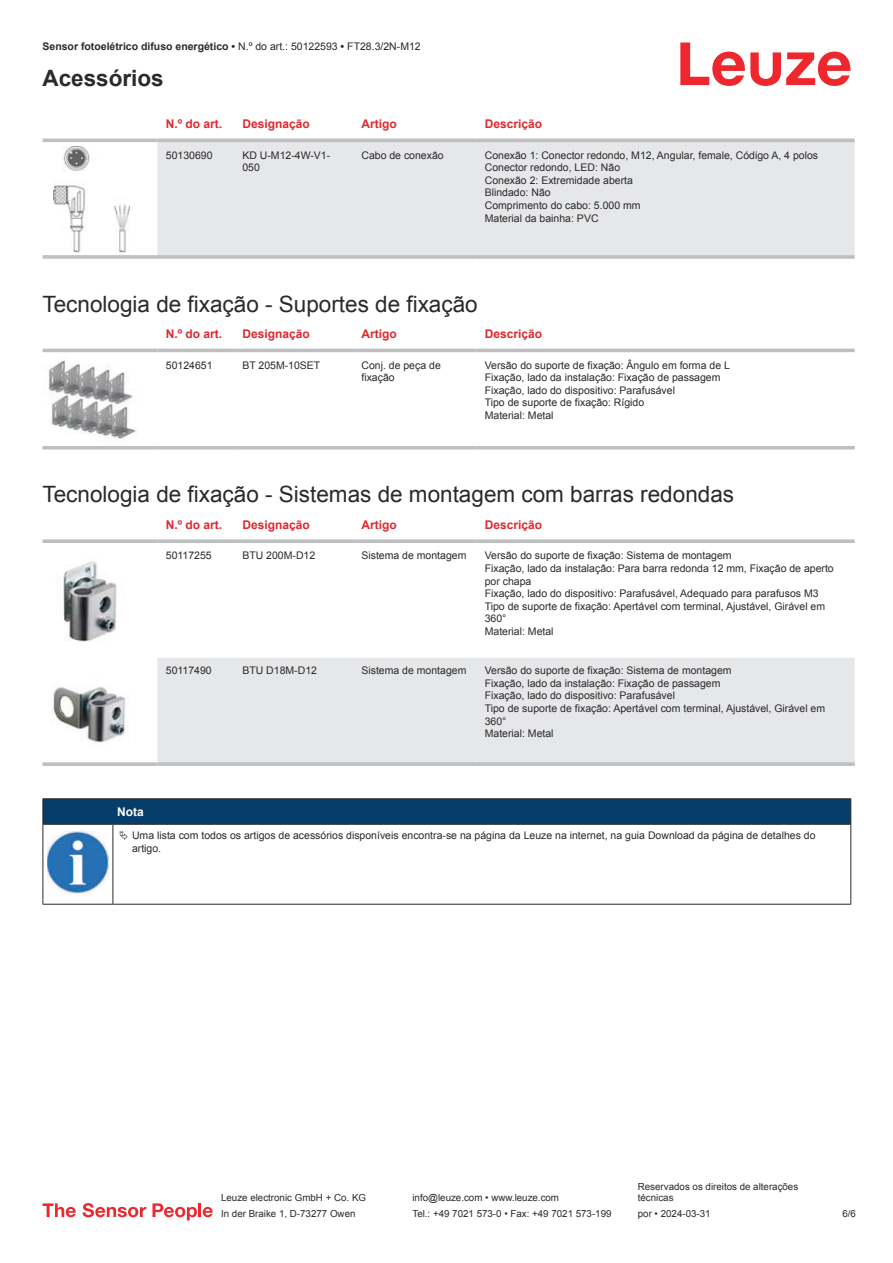
<style>
.page{position:relative;width:893px;height:1263px;background:#fff}
.page>*{position:absolute;margin:0;border:0;box-sizing:border-box;transform-origin:0 0}
.t1{font:22.5px "Arial";color:#2b292a}
.t2{font:700 22.5px "Arial";color:#2b292a}
.t3{font:700 12px "Arial";color:#db2a30}
.t4{font:700 12px "Arial";color:#fff}
.t5{font:10.5px/12.6px "Arial";color:#2b292a}
.t6{font:700 10.5px "Arial";color:#2b292a}
.t7{font:9.75px/11.7px "Arial";color:#2b292a}
.s1{font-weight:400}
</style>
<div class="page">
<svg style="left:680px;top:43px;width:170px;height:43px"></svg>
<svg style="left:43px;top:138px;width:812px;height:114px"></svg>
<div style="left:157px;top:142px;width:698px;height:113px;background:#e6e7e9"></div>
<hr style="left:43px;top:139px;width:114px;height:3px;background:#bdbfc1">
<hr style="left:157px;top:139px;width:77px;height:3px;background:#bdbfc1">
<hr style="left:234px;top:139px;width:119px;height:3px;background:#bdbfc1">
<hr style="left:353px;top:139px;width:123px;height:3px;background:#bdbfc1">
<hr style="left:476px;top:139px;width:379px;height:3px;background:#bdbfc1">
<svg style="left:43px;top:255px;width:114px;height:4px"></svg>
<hr style="left:157px;top:255px;width:77px;height:4px;background:#bdbfc1">
<svg style="left:234px;top:255px;width:119px;height:4px"></svg>
<svg style="left:353px;top:255px;width:123px;height:4px"></svg>
<hr style="left:476px;top:255px;width:379px;height:4px;background:#bdbfc1">
<img style="left:54px;top:146px;width:75px;height:107px">
<svg style="left:43px;top:348px;width:812px;height:102px"></svg>
<hr style="left:43px;top:349px;width:114px;height:3px;background:#bdbfc1">
<hr style="left:157px;top:349px;width:77px;height:3px;background:#bdbfc1">
<hr style="left:234px;top:349px;width:119px;height:3px;background:#bdbfc1">
<hr style="left:353px;top:349px;width:123px;height:3px;background:#bdbfc1">
<hr style="left:476px;top:349px;width:379px;height:3px;background:#bdbfc1">
<hr style="left:43px;top:446px;width:114px;height:3px;background:#bdbfc1">
<hr style="left:157px;top:446px;width:77px;height:3px;background:#bdbfc1">
<hr style="left:234px;top:446px;width:119px;height:3px;background:#bdbfc1">
<hr style="left:353px;top:446px;width:123px;height:3px;background:#bdbfc1">
<hr style="left:476px;top:446px;width:379px;height:3px;background:#bdbfc1">
<img style="left:43px;top:356px;width:97px;height:87px">
<div style="left:157px;top:658px;width:698px;height:104px;background:#e6e7e9"></div>
<svg style="left:43px;top:539px;width:114px;height:4px"></svg>
<svg style="left:157px;top:539px;width:77px;height:4px"></svg>
<svg style="left:234px;top:539px;width:119px;height:4px"></svg>
<svg style="left:353px;top:539px;width:123px;height:4px"></svg>
<svg style="left:476px;top:539px;width:379px;height:4px;background:#c3c5c7"></svg>
<svg style="left:43px;top:762px;width:114px;height:4px"></svg>
<hr style="left:157px;top:762px;width:77px;height:4px;background:#bdbfc1">
<hr style="left:234px;top:762px;width:119px;height:4px;background:#bdbfc1">
<hr style="left:353px;top:762px;width:123px;height:4px;background:#bdbfc1">
<hr style="left:476px;top:762px;width:379px;height:4px;background:#bdbfc1">
<img style="left:63px;top:561px;width:54px;height:81px">
<img style="left:53px;top:687px;width:73px;height:56px">
<svg style="left:44px;top:825px;width:806px;height:79px"></svg>
<hr style="left:43px;top:798px;width:70px;height:1px;background:#2b292a">
<hr style="left:43px;top:824px;width:70px;height:1px;background:#2b292a">
<hr style="left:113px;top:798px;width:738px;height:1px;background:#2b292a">
<svg style="left:43px;top:799px;width:808px;height:25px;background:#063c67"></svg>
<hr style="left:113px;top:824px;width:738px;height:1px;background:#2b292a">
<hr style="left:43px;top:825px;width:1px;height:75px;background:#2b292a">
<hr style="left:113px;top:825px;width:1px;height:75px;background:#2b292a">
<hr style="left:850px;top:825px;width:1px;height:75px;background:#2b292a">
<hr style="left:43px;top:904px;width:70px;height:1px;background:#2b292a">
<hr style="left:113px;top:904px;width:738px;height:1px;background:#2b292a">
<img style="left:47px;top:831px;width:61px;height:62px">
<div style="left:115px;top:825px;width:734px;height:33px;background:#fff"></div>
<svg style="left:43px;top:1203px;width:33px;height:14px"></svg>
<svg style="left:83px;top:1203px;width:63px;height:14px"></svg>
<svg style="left:153px;top:1203px;width:44px;height:17px"></svg>
<hr style="left:198px;top:1203px;width:3px;height:14px;background:#ed272d">
<svg style="left:203px;top:1207px;width:10px;height:10px"></svg>
<p class="t6" style="left:43px;top:43px;width:380px">Sensor fotoelétrico difuso energético • <span class="s1">N.º do art.: 50122593</span> • <span class="s1">FT28.3/2N-M12</span></p>
<h1 class="t2" style="left:43px;top:70px;width:123px">Acessórios</h1>
<p class="t3" style="left:166px;top:119px;width:58px">N.º do art.</p>
<p class="t3" style="left:242px;top:119px;width:69px">Designação</p>
<p class="t3" style="left:361px;top:119px;width:37px">Artigo</p>
<p class="t3" style="left:485px;top:119px;width:59px">Descrição</p>
<p class="t5" style="left:166px;top:150px;width:48px">50130690</p>
<p class="t5" style="left:242px;top:150px;width:89px">KD U-M12-4W-V1-<br>050</p>
<p class="t5" style="left:361px;top:150px;width:84px">Cabo de conexão</p>
<p class="t5" style="left:485px;top:150px;width:335px">Conexão 1: Conector redondo, M12, Angular, female, Código A, 4 polos<br>Conector redondo, LED: Não<br>Conexão 2: Extremidade aberta<br>Blindado: Não<br>Comprimento do cabo: 5.000 mm<br>Material da bainha: PVC</p>
<h1 class="t1" style="left:43px;top:295px;width:437px">Tecnologia de fixação - Suportes de fixação</h1>
<p class="t3" style="left:166px;top:329px;width:58px">N.º do art.</p>
<p class="t3" style="left:242px;top:329px;width:69px">Designação</p>
<p class="t3" style="left:361px;top:329px;width:37px">Artigo</p>
<p class="t3" style="left:485px;top:329px;width:59px">Descrição</p>
<p class="t5" style="left:166px;top:360px;width:48px">50124651</p>
<p class="t5" style="left:242px;top:360px;width:80px">BT 205M-10SET</p>
<p class="t5" style="left:361px;top:360px;width:81px">Conj. de peça de fixação</p>
<p class="t5" style="left:485px;top:360px;width:247px">Versão do suporte de fixação: Ângulo em forma de L Fixação, lado da instalação: Fixação de passagem Fixação, lado do dispositivo: Parafusável<br>Tipo de suporte de fixação: Rígido<br>Material: Metal</p>
<h1 class="t1" style="left:43px;top:486px;width:693px">Tecnologia de fixação - Sistemas de montagem com barras redondas</h1>
<p class="t3" style="left:166px;top:520px;width:58px">N.º do art.</p>
<p class="t3" style="left:242px;top:520px;width:69px">Designação</p>
<p class="t3" style="left:361px;top:520px;width:37px">Artigo</p>
<p class="t3" style="left:485px;top:520px;width:59px">Descrição</p>
<p class="t5" style="left:166px;top:550px;width:47px">50117255</p>
<p class="t5" style="left:242px;top:550px;width:74px">BTU 200M-D12</p>
<p class="t5" style="left:361px;top:550px;width:107px">Sistema de montagem</p>
<p class="t5" style="left:485px;top:550px;width:350px">Versão do suporte de fixação: Sistema de montagem<br>Fixação, lado da instalação: Para barra redonda 12 mm, Fixação de aperto por chapa<br>Fixação, lado do dispositivo: Parafusável, Adequado para parafusos M3<br>Tipo de suporte de fixação: Apertável com terminal, Ajustável, Girável em 360°<br>Material: Metal</p>
<p class="t5" style="left:166px;top:665px;width:47px">50117490</p>
<p class="t5" style="left:242px;top:665px;width:76px">BTU D18M-D12</p>
<p class="t5" style="left:361px;top:665px;width:107px">Sistema de montagem</p>
<p class="t5" style="left:485px;top:665px;width:342px">Versão do suporte de fixação: Sistema de montagem<br>Fixação, lado da instalação: Fixação de passagem<br>Fixação, lado do dispositivo: Parafusável<br>Tipo de suporte de fixação: Apertável com terminal, Ajustável, Girável em 360°<br>Material: Metal</p>
<p class="t4" style="left:117px;top:807px;width:28px">Nota</p>
<p class="t5" style="left:132px;top:830px;width:685px">Uma lista com todos os artigos de acessórios disponíveis encontra-se na página da Leuze na internet, na guia Download da página de detalhes do artigo.</p>
<p class="t7" style="left:221px;top:1193px;width:146px">Leuze electronic GmbH + Co. KG</p>
<p class="t7" style="left:412px;top:1193px;width:148px">info@leuze.com • www.leuze.com</p>
<p class="t7" style="left:638px;top:1181px;width:162px">Reservados os direitos de alterações técnicas</p>
<p class="t7" style="left:221px;top:1209px;width:136px">In der Braike 1, D-73277 Owen</p>
<p class="t7" style="left:412px;top:1209px;width:201px">Tel.: +49 7021 573-0 • Fax: +49 7021 573-199</p>
<p class="t7" style="left:638px;top:1209px;width:74px">por • 2024-03-31</p>
<p class="t7" style="left:842px;top:1209px;width:15px">6 /6</p>
</div>
